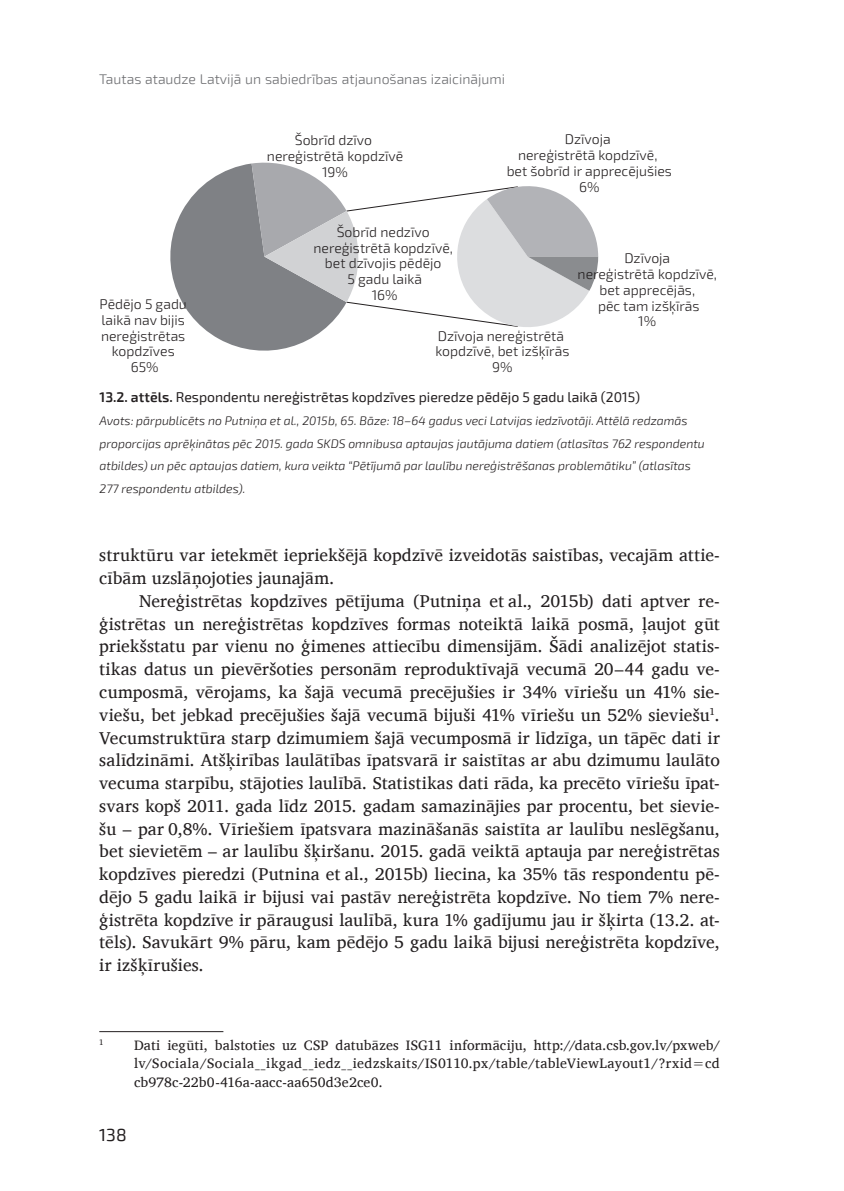
<style>
.page{position:relative;width:844px;height:1191px;background:#fff}
.page>*{position:absolute;margin:0;border:0;box-sizing:border-box;transform-origin:0 0}
.t1{font:17.5px/22.8px "Charis SIL";letter-spacing:.01em;color:#231f20}
.t2{font:17.5px "Exo 2";color:#231f20}
.t3{font:300 14px/15.8px "Exo 2";color:#231f20;text-align:center}
.t4{font:14px/18.4px "Charis SIL";letter-spacing:.015em;color:#231f20;text-align:justify}
.t5{font:14px "Exo 2";color:#231f20}
.t6{font:300 14px "Exo 2";color:#6c6d70}
.t7{font:italic 300 12.25px/22.8px "Exo 2";color:#231f20}
.t8{font:8.22px "Charis SIL";color:#231f20}
.s1{font-weight:600}
</style>
<div class="page">
<hr style="left:99px;top:1031px;width:124px;height:1px;background:#231f20">
<svg style="left:170px;top:162px;width:428px;height:189px"></svg>
<p class="t6" style="left:99px;top:71px;width:407px">Tautas ataudze Latvijā un sabiedrības atjaunošanas izaicinājumi</p>
<p class="t3" style="left:99px;top:296px;width:89px">Pēdējo 5 gadu laikā nav bijis nereģistrētas kopdzīves<br>65%</p>
<p class="t3" style="left:267px;top:133px;width:138px">Šobrīd dzīvo nereģistrētā kopdzīvē<br>19%</p>
<p class="t3" style="left:313px;top:224px;width:141px">Šobrīd nedzīvo nereģistrētā kopdzīvē, bet dzīvojis pēdējo<br>5 gadu laikā<br>16%</p>
<p class="t3" style="left:506px;top:132px;width:167px">Dzīvoja<br>nereģistrētā kopdzīvē,<br>bet šobrīd ir apprecējušies<br>6%</p>
<p class="t3" style="left:577px;top:251px;width:141px">Dzīvoja<br>nereģistrētā kopdzīvē, bet apprecējās,<br>pēc tam izšķīrās<br>1%</p>
<p class="t3" style="left:435px;top:328px;width:135px">Dzīvoja nereģistrētā kopdzīvē, bet izšķīrās<br>9%</p>
<p class="t5" style="left:99px;top:389px;width:542px"><span class="s1">13.2. attēls.</span> Respondentu nereģistrētas kopdzīves pieredze pēdējo 5 gadu laikā (2015)</p>
<p class="t7" style="left:99px;top:409px;width:606px">Avots: pārpublicēts no Putniņa et al., 2015b, 65. Bāze: 18–64 gadus veci Latvijas iedzīvotāji. Attēlā redzamās proporcijas aprēķinātas pēc 2015. gada SKDS omnibusa aptaujas jautājuma datiem (atlasītas 762 respondentu atbildes) un pēc aptaujas datiem, kura veikta “Pētījumā par laulību nereģistrēšanas problemātiku” (atlasītas 277 respondentu atbildes).</p>
<p class="t1" style="left:99px;top:544px;width:622px">struktūru var ietekmēt iepriekšējā kopdzīvē izveidotās saistības, vecajām attie&shy;cībām uzslāņojoties jaunajām.</p>
<p class="t1" style="left:99px;top:589px;width:622px;text-align:justify;text-indent:40px">Nereģistrētas kopdzīves pētījuma (Putniņa et al., 2015b) dati aptver re&shy;ģistrētas un nereģistrētas kopdzīves formas noteiktā laikā posmā, ļaujot gūt priekšstatu par vienu no ģimenes attiecību dimensijām. Šādi analizējot statis&shy;tikas datus un pievēršoties personām reproduktīvajā vecumā 20–44 gadu ve&shy;cumposmā, vērojams, ka šajā vecumā precējušies ir 34% vīriešu un 41% sie&shy;viešu, bet jebkad precējušies šajā vecumā bijuši 41% vīriešu un 52% sieviešu<sup>1</sup>.<br>Vecumstruktūra starp dzimumiem šajā vecumposmā ir līdzīga, un tāpēc dati ir salīdzināmi. Atšķirības laulātības īpatsvarā ir saistītas ar abu dzimumu laulāto vecuma starpību, stājoties laulībā. Statistikas dati rāda, ka precēto vīriešu īpat&shy;svars kopš 2011. gada līdz 2015. gadam samazinājies par procentu, bet sievie&shy;šu – par 0,8%. Vīriešiem īpatsvara mazināšanās saistīta ar laulību neslēgšanu, bet sievietēm – ar laulību šķiršanu. 2015. gadā veiktā aptauja par nereģistrētas kopdzīves pieredzi (Putnina et al., 2015b) liecina, ka 35% tās respondentu pē&shy;dējo 5 gadu laikā ir bijusi vai pastāv nereģistrēta kopdzīve. No tiem 7% nere&shy;ģistrēta kopdzīve ir pāraugusi laulībā, kura 1% gadījumu jau ir šķirta (13.2. at&shy;tēls). Savukārt 9% pāru, kam pēdējo 5 gadu laikā bijusi nereģistrēta kopdzīve, ir izšķīrušies.</p>
<p class="t8" style="left:99px;top:1037px;width:6px">1</p>
<p class="t4" style="left:134px;top:1036px;width:587px">Dati iegūti, balstoties uz CSP datubāzes ISG11 informāciju, http://data.csb.gov.lv/pxweb/ lv/Sociala/Sociala__ikgad__iedz__iedzskaits/IS0110.px/table/tableViewLayout1/?rxid=cd cb978c-22b0-416a-aacc-aa650d3e2ce0.</p>
<p class="t2" style="left:99px;top:1125px;width:29px">138</p>
</div>
